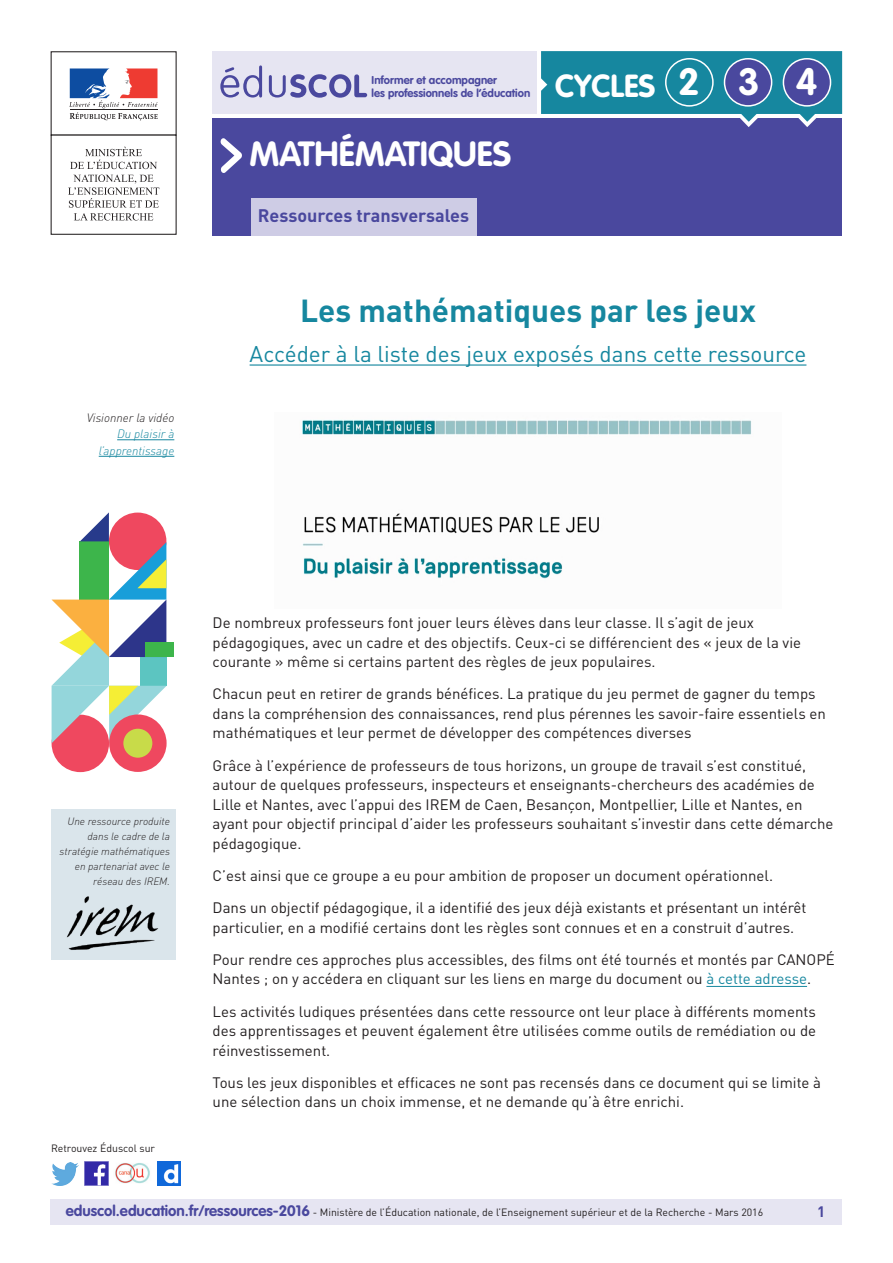
<style>
.page{position:relative;width:893px;height:1263px;background:#fff}
.page>*{position:absolute;margin:0;border:0;box-sizing:border-box;transform-origin:0 0}
.t1{font:700 37.5px "VAG Rounded Std";color:#fff}
._01_Nom_de_la_discip{font:700 34.5px "VAG Rounded Std";color:#fff}
._01_Titre_de_la_fich{font:700 31.5px "DIN Pro";color:#16879f}
.t2{font:700 31.5px "VAG Rounded Std";color:#fff}
._02_Sous-titre{font:22.5px "DIN Pro";color:#16879f}
.t3{font:700 18px "DIN Pro";color:#4a489e}
._06_Texte_courant{font:15px/19.5px "DIN Pro";color:#231f20}
.t4{font:700 15px "DIN Pro";color:#4a489e}
._07_Texte_en_marge{font:italic 300 12px/16.5px "DIN Pro";color:#16879f;text-align:right}
.t5{font:700 11.25px/13.5px "VAG Rounded Std";color:#4a489e}
.t6{font:10.5px "DIN Pro";color:#231f20}
._07_Texte_en_marge-2{font:italic 300 10.5px/15px "DIN Pro";color:#231f20;text-align:right}
.s1{color:#231f20}
.s2{color:#16879f}
.s3{font-family:"VAG Rounded Std";font-weight:700;font-size:15px;color:#4a489e}
</style>
<div class="page">
<div style="left:50px;top:1199px;width:791px;height:26px;background:#e6e5f2"></div>
<div style="left:213px;top:118px;width:629px;height:118px;background:#4a489e"></div>
<div style="left:251px;top:198px;width:225px;height:38px;background:#cecce5"></div>
<svg style="left:220px;top:138px;width:22px;height:35px"></svg>
<div style="left:213px;top:51px;width:324px;height:63px;background:#e6e5f2"></div>
<svg style="left:220px;top:65px;width:147px;height:33px"></svg>
<div style="left:51px;top:51px;width:126px;height:85px;border:1px solid #231f20"></div>
<svg style="left:69px;top:68px;width:89px;height:52px"></svg>
<hr style="left:70px;top:109px;width:87px;height:1px;background:#231f20">
<svg style="left:70px;top:147px;width:87px;height:22px"></svg>
<svg style="left:68px;top:175px;width:91px;height:46px"></svg>
<svg style="left:541px;top:51px;width:301px;height:76px"></svg>
<div style="left:665px;top:58px;width:49px;height:49px;border:2px solid #fff;border-radius:50%"></div>
<div style="left:724px;top:59px;width:48px;height:47px;background:#4a489e;border-radius:50%"></div>
<div style="left:724px;top:58px;width:48px;height:49px;border:2px solid #fff;border-radius:50%"></div>
<div style="left:783px;top:59px;width:47px;height:47px;background:#4a489e;border-radius:50%"></div>
<div style="left:783px;top:58px;width:48px;height:49px;border:2px solid #fff;border-radius:50%"></div>
<img style="left:85px;top:1162px;width:23px;height:23px">
<img style="left:51px;top:1163px;width:28px;height:22px">
<img style="left:158px;top:1162px;width:22px;height:23px">
<img style="left:115px;top:1163px;width:35px;height:21px">
<hr style="left:250px;top:364px;width:556px;height:2px;background:#16879f">
<div style="left:52px;top:715px;width:57px;height:57px;background:#ef485f;border-radius:50%"></div>
<div style="left:145px;top:642px;width:29px;height:15px;background:#3db54b"></div>
<svg style="left:52px;top:512px;width:115px;height:231px"></svg>
<div style="left:109px;top:714px;width:58px;height:58px;background:#ef485f;border-radius:50%"></div>
<div style="left:123px;top:729px;width:29px;height:29px;background:#c8db49;border-radius:50%"></div>
<div style="left:51px;top:809px;width:125px;height:150px;background:#dae5eb"></div>
<img style="left:67px;top:896px;width:92px;height:54px">
<hr style="left:706px;top:986px;width:101px;height:1px;background:#16879f">
<img style="left:302px;top:419px;width:449px;height:160px">
<hr style="left:117px;top:439px;width:57px;height:1px;background:#16879f">
<hr style="left:99px;top:456px;width:75px;height:1px;background:#16879f">
<p class="t5" style="left:372px;top:74px;width:160px">Informer et accompagner<br>les professionnels de l’éducation</p>
<p class="t2" style="left:555px;top:67px;width:102px">CYCLES</p>
<p class="t1" style="left:678px;top:60px;width:23px">2</p>
<p class="t1" style="left:738px;top:60px;width:23px">3</p>
<p class="t1" style="left:796px;top:60px;width:23px">4</p>
<p class="_01_Nom_de_la_discip" style="left:249px;top:133px;width:263px">MATHÉMATIQUES</p>
<p class="t3" style="left:258px;top:204px;width:213px">Ressources transversales</p>
<p class="_07_Texte_en_marge" style="left:87px;top:409px;width:89px"><span class="s1">Visionner la vidéo<br></span>Du plaisir à l’apprentissage</p>
<p class="_01_Titre_de_la_fich" style="left:300px;top:289px;width:457px">Les mathématiques par les jeux</p>
<p class="_02_Sous-titre" style="left:250px;top:340px;width:558px">Accéder à la liste des jeux exposés dans cette ressource</p>
<p class="_07_Texte_en_marge-2" style="left:60px;top:814px;width:112px">Une ressource produite dans le cadre de la stratégie mathématiques en partenariat avec le réseau des IREM.</p>
<p class="t6" style="left:51px;top:1141px;width:106px">Retrouvez Éduscol sur</p>
<p class="_06_Texte_courant" style="left:213px;top:613px;width:590px">De nombreux professeurs font jouer leurs élèves dans leur classe. Il s’agit de jeux pédagogiques, avec un cadre et des objectifs. Ceux-ci se différencient des « jeux de la vie courante » même si certains partent des règles de jeux populaires.</p>
<p class="_06_Texte_courant" style="left:213px;top:684px;width:615px">Chacun peut en retirer de grands bénéfices. La pratique du jeu permet de gagner du temps dans la compréhension des connaissances, rend plus pérennes les savoir-faire essentiels en mathématiques et leur permet de développer des compétences diverses</p>
<p class="_06_Texte_courant" style="left:213px;top:755px;width:622px">Grâce à l’expérience de professeurs de tous horizons, un groupe de travail s’est constitué, autour de quelques professeurs, inspecteurs et enseignants-chercheurs des académies de Lille et Nantes, avec l’appui des IREM de Caen, Besançon, Montpellier, Lille et Nantes, en ayant pour objectif principal d’aider les professeurs souhaitant s’investir dans cette démarche pédagogique.</p>
<p class="_06_Texte_courant" style="left:213px;top:865px;width:562px">C’est ainsi que ce groupe a eu pour ambition de proposer un document opérationnel.</p>
<p class="_06_Texte_courant" style="left:213px;top:898px;width:595px">Dans un objectif pédagogique, il a identifié des jeux déjà existants et présentant un intérêt particulier, en a modifié certains dont les règles sont connues et en a construit d’autres.</p>
<p class="_06_Texte_courant" style="left:213px;top:949px;width:624px">Pour rendre ces approches plus accessibles, des films ont été tournés et montés par CANOPÉ<br>Nantes ; on y accédera en cliquant sur les liens en marge du document ou <span class="s2">à cette adresse</span>.</p>
<p class="_06_Texte_courant" style="left:213px;top:1001px;width:605px;text-align:justify">Les activités ludiques présentées dans cette ressource ont leur place à différents moments des apprentissages et peuvent également être utilisées comme outils de remédiation ou de réinvestissement.</p>
<p class="_06_Texte_courant" style="left:213px;top:1072px;width:610px">Tous les jeux disponibles et efficaces ne sont pas recensés dans ce document qui se limite à une sélection dans un choix immense, et ne demande qu’à être enrichi.</p>
<p class="t6" style="left:66px;top:1205px;width:699px"><span class="s3">eduscol.education.fr/ressources-2016</span> - Ministère de l’Éducation nationale, de l’Enseignement supérieur et de la Recherche - Mars 2016</p>
<p class="t4" style="left:817px;top:1201px;width:10px">1</p>
</div>
